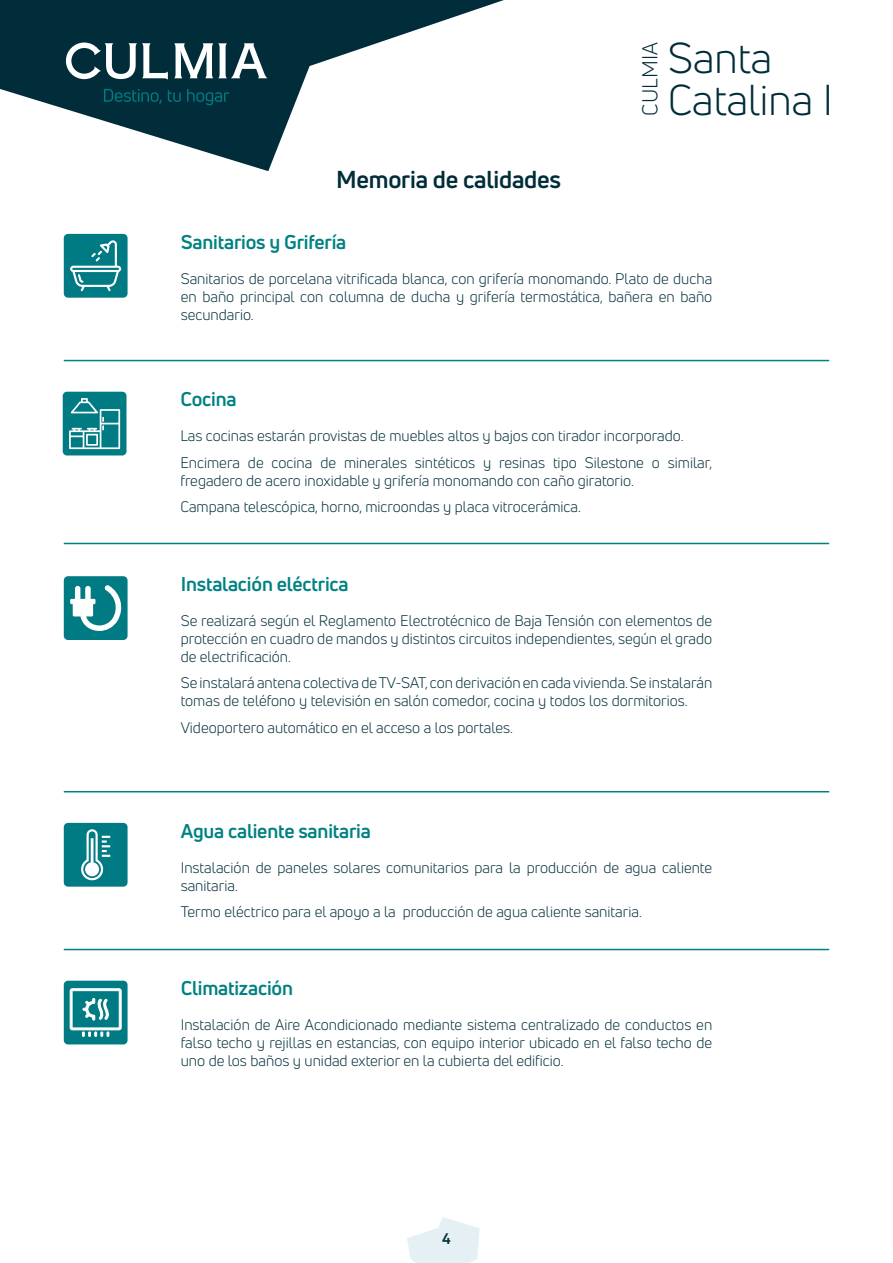
<style>
.page{position:relative;width:893px;height:1263px;background:#fff}
.page>*{position:absolute;margin:0;border:0;box-sizing:border-box;transform-origin:0 0}
.t1{font:42.3px/41.4px "Uni Neue";color:#002d39}
.t2{font:700 24px "Uni Neue";letter-spacing:-.01em;color:#002d39}
.t3{font:21.15px "Uni Neue";color:#002d39}
.t4{font:700 19.5px "Uni Neue";letter-spacing:-.01em;color:#008182}
.t5{font:15px/18px "Uni Neue";color:#002d39}
.t6{font:700 15px "Uni Neue";color:#002d39}
</style>
<div class="page">
<svg style="left:0;top:0;width:504px;height:171px"></svg>
<svg style="left:407px;top:1217px;width:73px;height:46px"></svg>
<svg style="left:174px;top:43px;width:93px;height:35px"></svg>
<svg style="left:66px;top:43px;width:102px;height:37px"></svg>
<svg style="left:104px;top:89px;width:125px;height:16px;background:#003e49"></svg>
<div style="left:64px;top:981px;width:64px;height:63px;background:#007b84;border-radius:4px"></div>
<svg style="left:70px;top:988px;width:52px;height:49px"></svg>
<div style="left:64px;top:576px;width:64px;height:64px;background:#007b84;border-radius:4px"></div>
<svg style="left:70px;top:585px;width:52px;height:46px"></svg>
<div style="left:64px;top:823px;width:64px;height:64px;background:#007b84;border-radius:4px"></div>
<svg style="left:81px;top:829px;width:29px;height:51px"></svg>
<hr style="left:64px;top:791px;width:765px;height:1px;background:#008182">
<hr style="left:64px;top:949px;width:765px;height:1px;background:#008182">
<div style="left:64px;top:234px;width:64px;height:64px;background:#007b84;border-radius:4px"></div>
<svg style="left:70px;top:240px;width:51px;height:51px"></svg>
<div style="left:63px;top:392px;width:63px;height:63px;background:#007b84;border-radius:4px"></div>
<svg style="left:69px;top:398px;width:51px;height:51px"></svg>
<hr style="left:64px;top:360px;width:765px;height:1px;background:#008182">
<hr style="left:64px;top:543px;width:765px;height:1px;background:#008182">
<h2 class="t2" style="left:336px;top:164px;width:226px">Memoria de calidades</h2>
<h3 class="t3" style="left:637px;top:116px;width:74px;rotate:-90deg">CULMIA</h3>
<h1 class="t1" style="left:668px;top:37px;width:167px">Santa<br>Catalina I</h1>
<h3 class="t4" style="left:181px;top:229px;width:167px">Sanitarios y Grifería</h3>
<p class="t5" style="left:181px;top:269px;width:533px;text-align:justify">Sanitarios de porcelana vitrificada blanca, con grifería monomando. Plato de ducha en baño principal con columna de ducha y grifería termostática, bañera en baño secundario.</p>
<h3 class="t4" style="left:180px;top:387px;width:58px">Cocina</h3>
<p class="t5" style="left:180px;top:423px;width:533px;line-height:26.5px">Las cocinas estarán provistas de muebles altos y bajos con tirador incorporado.<br>Encimera de cocina de minerales sintéticos y resinas tipo Silestone o similar,</p>
<p class="t5" style="left:180px;top:467px;width:455px;line-height:26.5px">fregadero de acero inoxidable y grifería monomando con caño giratorio.<br>Campana telescópica, horno, microondas y placa vitrocerámica.</p>
<h3 class="t4" style="left:181px;top:572px;width:169px">Instalación eléctrica</h3>
<p class="t5" style="left:181px;top:611px;width:533px;text-align:justify">Se realizará según el Reglamento Electrotécnico de Baja Tensión con elementos de protección en cuadro de mandos y distintos circuitos independientes, según el grado de electrificación.</p>
<p class="t5" style="left:181px;top:674px;width:533px">Se instalará antena colectiva de TV-SAT, con derivación en cada vivienda. Se instalarán tomas de teléfono y televisión en salón comedor, cocina y todos los dormitorios.</p>
<p class="t5" style="left:181px;top:718px;width:334px">Videoportero automático en el acceso a los portales.</p>
<h3 class="t4" style="left:181px;top:818px;width:192px">Agua caliente sanitaria</h3>
<p class="t5" style="left:181px;top:858px;width:533px">Instalación de paneles solares comunitarios para la producción de agua caliente sanitaria.</p>
<p class="t5" style="left:181px;top:902px;width:463px">Termo eléctrico para el apoyo a la producción de agua caliente sanitaria.</p>
<h3 class="t4" style="left:181px;top:976px;width:114px">Climatización</h3>
<p class="t5" style="left:181px;top:1016px;width:533px;text-align:justify">Instalación de Aire Acondicionado mediante sistema centralizado de conductos en falso techo y rejillas en estancias, con equipo interior ubicado en el falso techo de uno de los baños y unidad exterior en la cubierta del edificio.</p>
<p class="t6" style="left:442px;top:1229px;width:10px">4</p>
</div>
